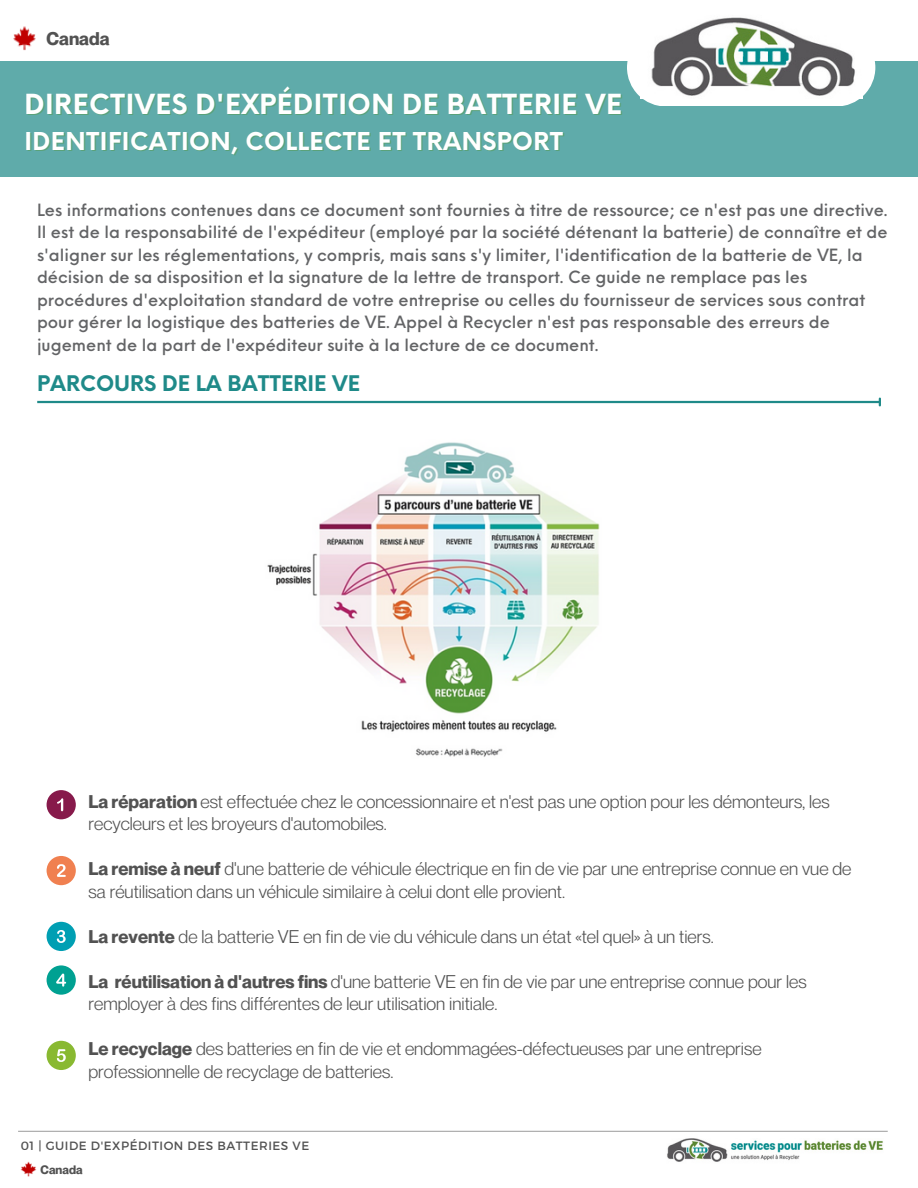
<style>
.page{position:relative;width:918px;height:1188px;background:#fff}
.page>*{position:absolute;margin:0;border:0;box-sizing:border-box;transform-origin:0 0}
.t1{font:700 27px "Neue Einstellung";letter-spacing:.015em;color:#fff}
.t2{font:700 24px "Neue Einstellung";letter-spacing:.015em;color:#fff}
.t3{font:700 21px "Neue Einstellung";color:#1f8a89}
.t4{font:18px/22.5px "Neue Montreal";color:#525252}
.t5{font:700 18px "Neue Montreal";color:#525252}
.t6{font:500 16.5px/22.5px "Neue Einstellung";color:#636466}
.t7{font:12px "Montserrat";letter-spacing:.045em;color:#525252}
.t8{font:700 12px "Neue Montreal";color:#525252}
.s1{font-weight:700}
</style>
<div class="page">
<div style="left:0;top:62px;width:918px;height:115px;background:#5fabaa"></div>
<div style="left:47px;top:790px;width:29px;height:29px;background:#871a4b;border-radius:50%"></div>
<svg style="left:57px;top:798px;width:6px;height:13px"></svg>
<div style="left:47px;top:856px;width:29px;height:29px;background:#f08050;border-radius:50%"></div>
<svg style="left:57px;top:864px;width:9px;height:13px"></svg>
<div style="left:47px;top:922px;width:29px;height:29px;background:#009fb3;border-radius:50%"></div>
<svg style="left:57px;top:930px;width:9px;height:13px"></svg>
<div style="left:47px;top:965px;width:29px;height:30px;background:#00a192;border-radius:50%"></div>
<svg style="left:56px;top:974px;width:10px;height:13px"></svg>
<div style="left:47px;top:1041px;width:29px;height:29px;background:#89b931;border-radius:50%"></div>
<svg style="left:57px;top:1049px;width:9px;height:13px"></svg>
<hr style="left:37px;top:401px;width:842px;height:2px;background:#1f8a89">
<svg style="left:879px;top:399px;width:2px;height:6px"></svg>
<svg style="left:627px;top:61px;width:248px;height:45px"></svg>
<hr style="left:18px;top:1131px;width:870px;height:1px;background:#a6a6a6">
<img style="left:640px;top:17px;width:222px;height:81px">
<img style="left:13px;top:26px;width:23px;height:24px">
<img style="left:21px;top:1161px;width:16px;height:16px">
<img style="left:267px;top:442px;width:333px;height:315px">
<img style="left:667px;top:1138px;width:216px;height:24px">
<p class="t5" style="left:47px;top:27px;width:65px">Canada</p>
<p class="t1" style="left:25px;top:80px;width:599px">DIRECTIVES D'EXPÉDITION DE BATTERIE VE</p>
<p class="t2" style="left:25px;top:120px;width:540px">IDENTIFICATION, COLLECTE ET TRANSPORT</p>
<p class="t6" style="left:37px;top:197px;width:852px">Les informations contenues dans ce document sont fournies à titre de ressource; ce n'est pas une directive.<br>Il est de la responsabilité de l'expéditeur (employé par la société détenant la batterie) de connaître et de s'aligner sur les réglementations, y compris, mais sans s'y limiter, l'identification de la batterie de VE, la décision de sa disposition et la signature de la lettre de transport. Ce guide ne remplace pas les procédures d'exploitation standard de votre entreprise ou celles du fournisseur de services sous contrat pour gérer la logistique des batteries de VE. Appel à Recycler n'est pas responsable des erreurs de jugement de la part de l'expéditeur suite à la lecture de ce document.</p>
<p class="t3" style="left:37px;top:364px;width:325px">PARCOURS DE LA BATTERIE VE</p>
<p class="t4" style="left:88px;top:790px;width:743px"><span class="s1">La réparation</span> est effectuée chez le concessionnaire et n'est pas une option pour les démonteurs, les recycleurs et les broyeurs d'automobiles.</p>
<p class="t4" style="left:88px;top:857px;width:764px"><span class="s1">La remise à neuf</span> d'une batterie de véhicule électrique en fin de vie par une entreprise connue en vue de sa réutilisation dans un véhicule similaire à celui dont elle provient.</p>
<p class="t4" style="left:88px;top:925px;width:627px"><span class="s1">La revente</span> de la batterie VE en fin de vie du véhicule dans un état «tel quel» à un tiers.</p>
<p class="t4" style="left:88px;top:970px;width:720px"><span class="s1">La réutilisation à d'autres fins</span> d'une batterie VE en fin de vie par une entreprise connue pour les remployer à des fins différentes de leur utilisation initiale.</p>
<p class="t4" style="left:88px;top:1037px;width:675px"><span class="s1">Le recyclage</span> des batteries en fin de vie et endommagées-défectueuses par une entreprise professionnelle de recyclage de batteries.</p>
<p class="t7" style="left:21px;top:1138px;width:290px">01 | GUIDE D'EXPÉDITION DES BATTERIES VE</p>
<p class="t8" style="left:41px;top:1163px;width:44px">Canada</p>
</div>
